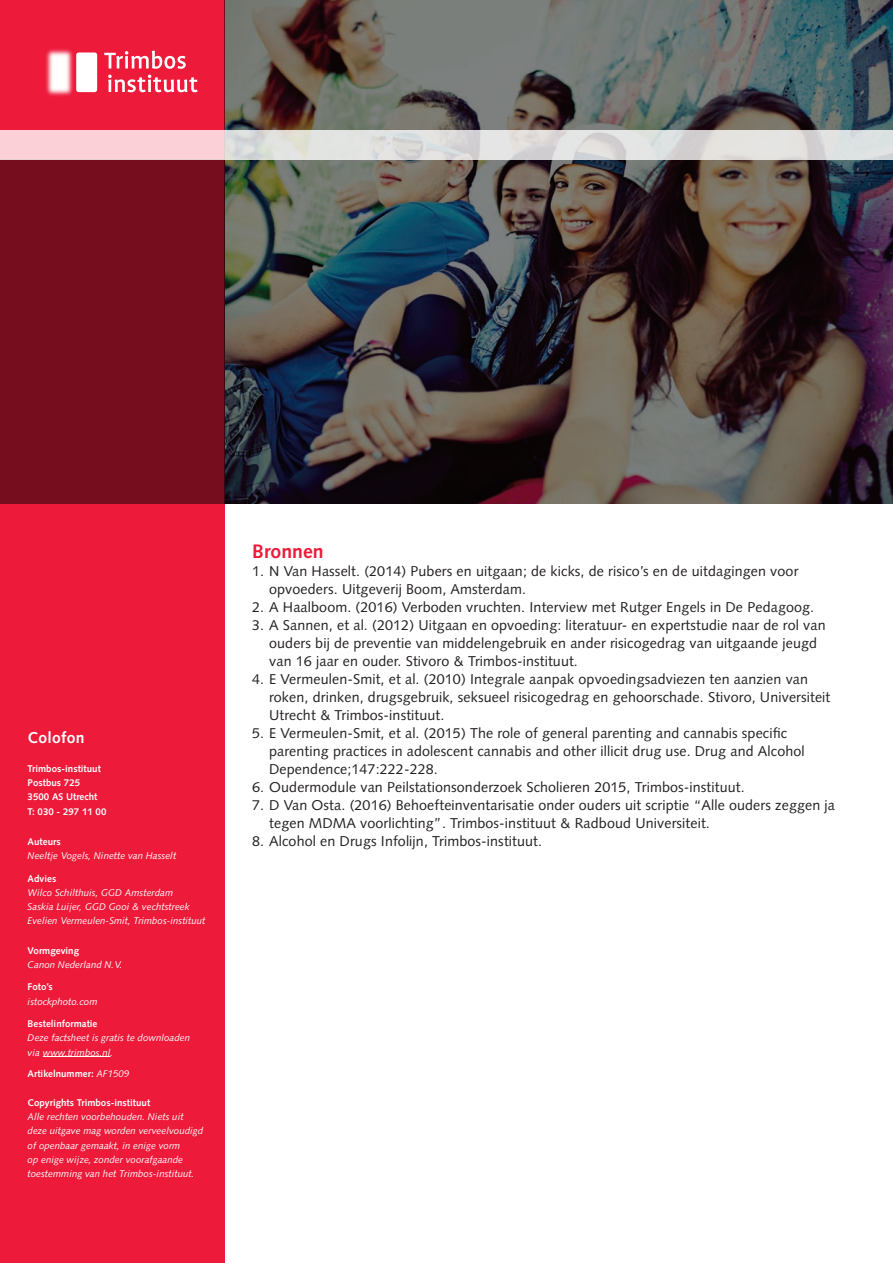
<style>
.page{position:relative;width:893px;height:1263px;background:#fff}
.page>*{position:absolute;margin:0;border:0;box-sizing:border-box;transform-origin:0 0}
.t1{font:700 19.5px "Syntax LT Std";color:#ed1a3a}
.t2{font:700 15.75px "Syntax LT Std";letter-spacing:.02em;color:#fff}
.t3{font:14.25px/18px "Syntax LT Std";letter-spacing:.01em;color:#231f20}
.t4{font:italic 9.75px/14.2px "Syntax LT Std";color:#fff}
.t5{font:700 9.75px/14.2px "Syntax LT Std";color:#fff}
.s1{font-weight:400;font-style:italic}
</style>
<div class="page">
<div style="left:0;top:0;width:225px;height:1263px;background:#ed1a3a"></div>
<div style="left:0;top:159px;width:225px;height:345px;background:#760d1e"></div>
<svg style="left:108px;top:51px;width:78px;height:18px"></svg>
<svg style="left:108px;top:75px;width:90px;height:17px"></svg>
<img style="left:46px;top:49px;width:62px;height:47px">
<hr style="left:43px;top:1056px;width:68px;height:1px;background:#fff">
<img style="left:225px;top:0;width:668px;height:504px">
<svg style="left:0;top:130px;width:893px;height:29px;background:#e4dadb"></svg>
<p class="t2" style="left:28px;top:729px;width:59px">Colofon</p>
<p class="t5" style="left:28px;top:761px;width:80px">Trimbos-instituut<br>Postbus 725<br>3500 AS Utrecht<br>T: 030 - 297 11 00</p>
<p class="t5" style="left:28px;top:834px;width:35px">Auteurs</p>
<p class="t4" style="left:28px;top:848px;width:150px">Neeltje Vogels, Ninette van Hasselt</p>
<p class="t5" style="left:28px;top:871px;width:30px">Advies</p>
<p class="t4" style="left:28px;top:885px;width:179px">Wilco Schilthuis, GGD Amsterdam<br>Saskia Luijer, GGD Gooi &amp; vechtstreek<br>Evelien Vermeulen-Smit, Trimbos-instituut</p>
<p class="t5" style="left:28px;top:944px;width:53px">Vormgeving</p>
<p class="t4" style="left:28px;top:958px;width:97px">Canon Nederland N.V.</p>
<p class="t5" style="left:28px;top:980px;width:27px">Foto’s</p>
<p class="t4" style="left:28px;top:994px;width:71px">istockphoto.com</p>
<p class="t5" style="left:28px;top:1016px;width:71px">Bestelinformatie</p>
<p class="t4" style="left:28px;top:1031px;width:164px">Deze factsheet is gratis te downloaden via www.trimbos.nl.</p>
<p class="t5" style="left:28px;top:1067px;width:103px">Artikelnummer: <span class="s1">AF1509</span></p>
<p class="t5" style="left:28px;top:1095px;width:124px">Copyrights Trimbos-instituut</p>
<p class="t4" style="left:28px;top:1109px;width:177px">Alle rechten voorbehouden. Niets uit deze uitgave mag worden verveelvoudigd of openbaar gemaakt, in enige vorm<br>op enige wijze, zonder voorafgaande toestemming van het Trimbos-instituut.</p>
<h1 class="t1" style="left:252px;top:540px;width:73px">Bronnen</h1>
<p class="t3" style="left:269px;top:562px;width:531px;text-indent:-17px">1. N Van Hasselt. (2014) Pubers en uitgaan; de kicks, de risico’s en de uitdagingen voor opvoeders. Uitgeverij Boom, Amsterdam.</p>
<p class="t3" style="left:252px;top:598px;width:564px">2. A Haalboom. (2016) Verboden vruchten. Interview met Rutger Engels in De Pedagoog.</p>
<p class="t3" style="left:269px;top:616px;width:558px;text-indent:-17px">3. A Sannen, et al. (2012) Uitgaan en opvoeding: literatuur- en expertstudie naar de rol van ouders bij de preventie van middelengebruik en ander risicogedrag van uitgaande jeugd van 16 jaar en ouder. Stivoro &amp; Trimbos-instituut.</p>
<p class="t3" style="left:269px;top:670px;width:563px;text-indent:-17px">4. E Vermeulen-Smit, et al. (2010) Integrale aanpak opvoedingsadviezen ten aanzien van roken, drinken, drugsgebruik, seksueel risicogedrag en gehoorschade. Stivoro, Universiteit<br>Utrecht &amp; Trimbos-instituut.</p>
<p class="t3" style="left:269px;top:724px;width:537px;text-indent:-17px">5. E Vermeulen-Smit, et al. (2015) The role of general parenting and cannabis specific parenting practices in adolescent cannabis and other illicit drug use. Drug and Alcohol<br>Dependence;147:222-228.</p>
<p class="t3" style="left:252px;top:778px;width:494px">6. Oudermodule van Peilstationsonderzoek Scholieren 2015, Trimbos-instituut.</p>
<p class="t3" style="left:269px;top:796px;width:567px;text-indent:-17px">7. D Van Osta. (2016) Behoefteinventarisatie onder ouders uit scriptie “Alle ouders zeggen ja tegen MDMA voorlichting”. Trimbos-instituut &amp; Radboud Universiteit.</p>
<p class="t3" style="left:252px;top:832px;width:291px">8. Alcohol en Drugs Infolijn, Trimbos-instituut.</p>
</div>
